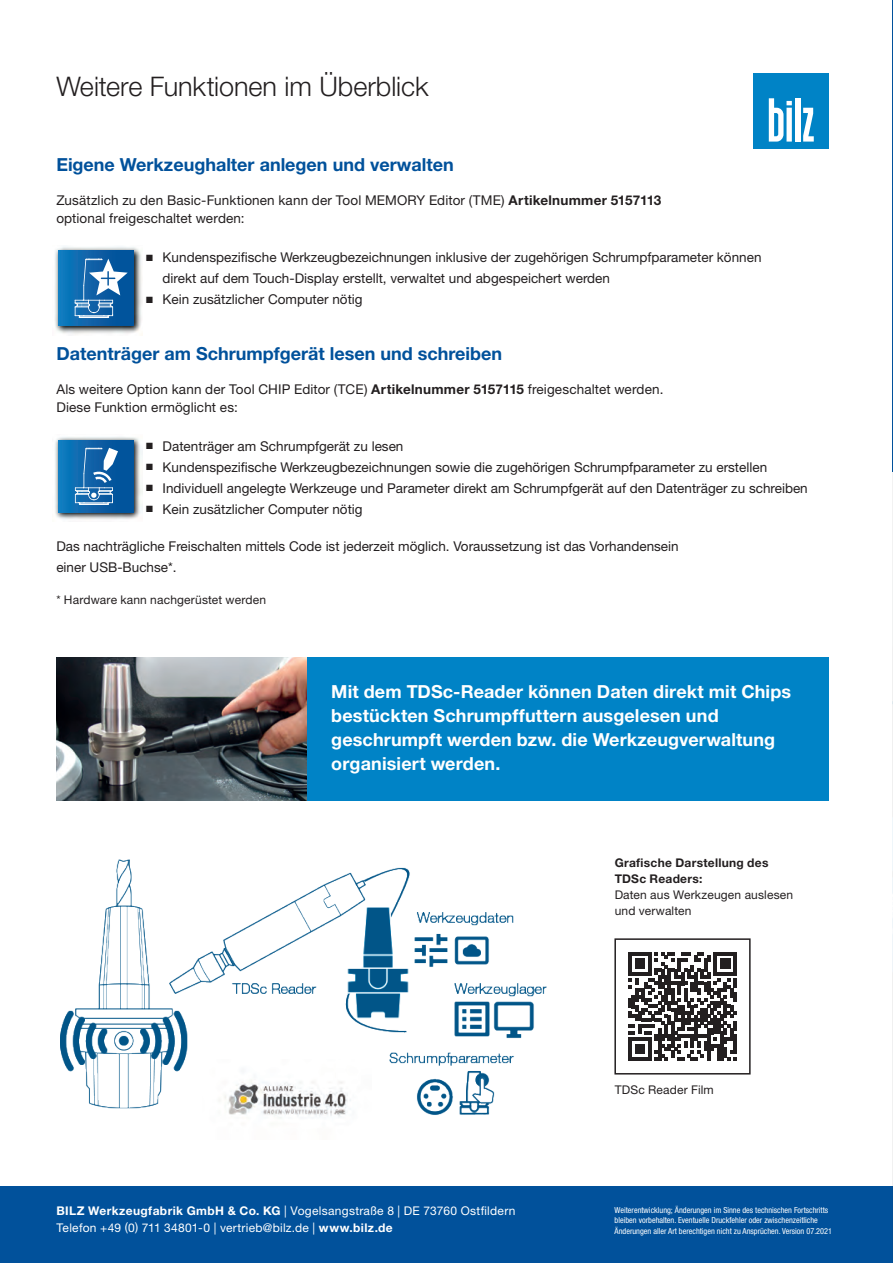
<style>
.page{position:relative;width:893px;height:1263px;background:#fff}
.page>*{position:absolute;margin:0;border:0;box-sizing:border-box;transform-origin:0 0}
.t1{font:300 27px "Helvetica Neue LT";letter-spacing:-.005em;color:#231f20}
.t2{font:700 18px/24px "Helvetica Neue LT";letter-spacing:.005em;color:#fff}
.t3{font:700 18px "Helvetica Neue LT";color:#01519b}
.t4{font:13.5px/18px "Helvetica Neue LT";color:#231f20}
.t5{font:12px/16.5px "Helvetica Neue LT";letter-spacing:.025em;color:#fff}
.t6{font:12px/15.9px "Helvetica Neue LT";letter-spacing:.015em;color:#231f20}
.t7{font:700 12px/15.9px "Helvetica Neue LT";letter-spacing:.025em;color:#231f20}
.t8{font:condensed 8.25px/10.5px "Helvetica Neue LT";color:#fff}
.s1{font-weight:700}
.s2{font-family:"Arial"}
</style>
<div class="page">
<div style="left:754px;top:73px;width:75px;height:75px;background:#0083c6"></div>
<svg style="left:803px;top:108px;width:11px;height:34px"></svg>
<div style="left:795px;top:98px;width:5px;height:44px;background:#fff"></div>
<svg style="left:769px;top:98px;width:23px;height:44px"></svg>
<div style="left:56px;top:657px;width:773px;height:143px;background:#0083c6"></div>
<div style="left:0;top:1186px;width:893px;height:77px;background:#01519b"></div>
<img style="left:892px;top:471px;width:1px;height:792px">
<svg style="left:892px;top:183px;width:1px;height:523px"></svg>
<img style="left:60px;top:859px;width:487px;height:256px">
<img style="left:56px;top:657px;width:251px;height:143px">
<img style="left:55px;top:437px;width:88px;height:83px">
<div style="left:59px;top:440px;width:74px;height:73px;background:linear-gradient(to right,#1378bb,#024d95)"></div>
<svg style="left:75px;top:448px;width:43px;height:57px;background:#4685ba"></svg>
<img style="left:55px;top:246px;width:87px;height:89px">
<div style="left:58px;top:251px;width:76px;height:75px;background:linear-gradient(to right,#1479bc,#024c95)"></div>
<svg style="left:75px;top:259px;width:53px;height:59px;background:#4986bb"></svg>
<svg style="left:628px;top:952px;width:109px;height:109px"></svg>
<div style="left:614px;top:938px;width:137px;height:136px;border:2px solid #231f20"></div>
<img style="left:203px;top:1059px;width:168px;height:59px">
<h1 class="t1" style="left:56px;top:70px;width:374px">Weitere Funktionen im Überblick</h1>
<h2 class="t3" style="left:56px;top:154px;width:399px">Eigene Werkzeughalter anlegen und verwalten</h2>
<p class="t4" style="left:56px;top:191px;width:606px">Zusätzlich zu den Basic-Funktionen kann der Tool MEMORY Editor (TME) <span class="s1">Artikelnummer 5157113 </span>optional freigeschaltet werden:</p>
<p class="t4" style="left:163px;top:247px;width:600px;line-height:21px;text-indent:-17px"><span class="s2">■</span> Kundenspezifische Werkzeugbezeichnungen inklusive der zugehörigen Schrumpfparameter können direkt auf dem Touch-Display erstellt, verwaltet und abgespeichert werden</p>
<p class="t4" style="left:146px;top:290px;width:219px"><span class="s2">■</span> Kein zusätzlicher Computer nötig</p>
<h2 class="t3" style="left:56px;top:342px;width:447px">Datenträger am Schrumpfgerät lesen und schreiben</h2>
<p class="t4" style="left:56px;top:380px;width:609px">Als weitere Option kann der Tool CHIP Editor (TCE) <span class="s1">Artikelnummer 5157115</span> freigeschaltet werden.<br>Diese Funktion ermöglicht es:</p>
<p class="t4" style="left:146px;top:437px;width:259px"><span class="s2">■</span> Datenträger am Schrumpfgerät zu lesen</p>
<p class="t4" style="left:146px;top:458px;width:623px"><span class="s2">■</span> Kundenspezifische Werkzeugbezeichnungen sowie die zugehörigen Schrumpfparameter zu erstellen</p>
<p class="t4" style="left:146px;top:479px;width:664px"><span class="s2">■</span> Individuell angelegte Werkzeuge und Parameter direkt am Schrumpfgerät auf den Datenträger zu schreiben</p>
<p class="t4" style="left:146px;top:500px;width:219px"><span class="s2">■</span> Kein zusätzlicher Computer nötig</p>
<p class="t4" style="left:56px;top:535px;width:624px;line-height:21px">Das nachträgliche Freischalten mittels Code ist jederzeit möglich. Voraussetzung ist das Vorhandensein einer USB-Buchse*.</p>
<p class="t6" style="left:56px;top:591px;width:211px">* Hardware kann nachgerüstet werden</p>
<h2 class="t2" style="left:331px;top:679px;width:461px">Mit dem TDSc-Reader können Daten direkt mit Chips bestückten Schrumpffuttern ausgelesen und geschrumpft werden bzw. die Werkzeugverwaltung organisiert werden.</h2>
<p class="t7" style="left:615px;top:855px;width:155px">Grafische Darstellung des<br>TDSc Readers:</p>
<p class="t6" style="left:615px;top:887px;width:180px">Daten aus Werkzeugen auslesen und verwalten</p>
<p class="t6" style="left:615px;top:1081px;width:101px">TDSc Reader Film</p>
<p class="t5" style="left:56px;top:1203px;width:460px"><span class="s1">BILZ Werkzeugfabrik GmbH &amp; Co. KG</span> | Vogelsangstraße 8 | DE 73760 Ostfildern<br>Telefon +49 (0) 711 34801-0 | vertrieb@bilz.de | <span class="s1">www.bilz.de</span></p>
<p class="t8" style="left:615px;top:1204px;width:219px">Weiterentwicklung; Änderungen im Sinne des technischen Fortschritts bleiben vorbehalten. Eventuelle Druckfehler oder zwischenzeitliche<br>Änderungen aller Art berechtigen nicht zu Ansprüchen. Version 07.2021</p>
</div>
